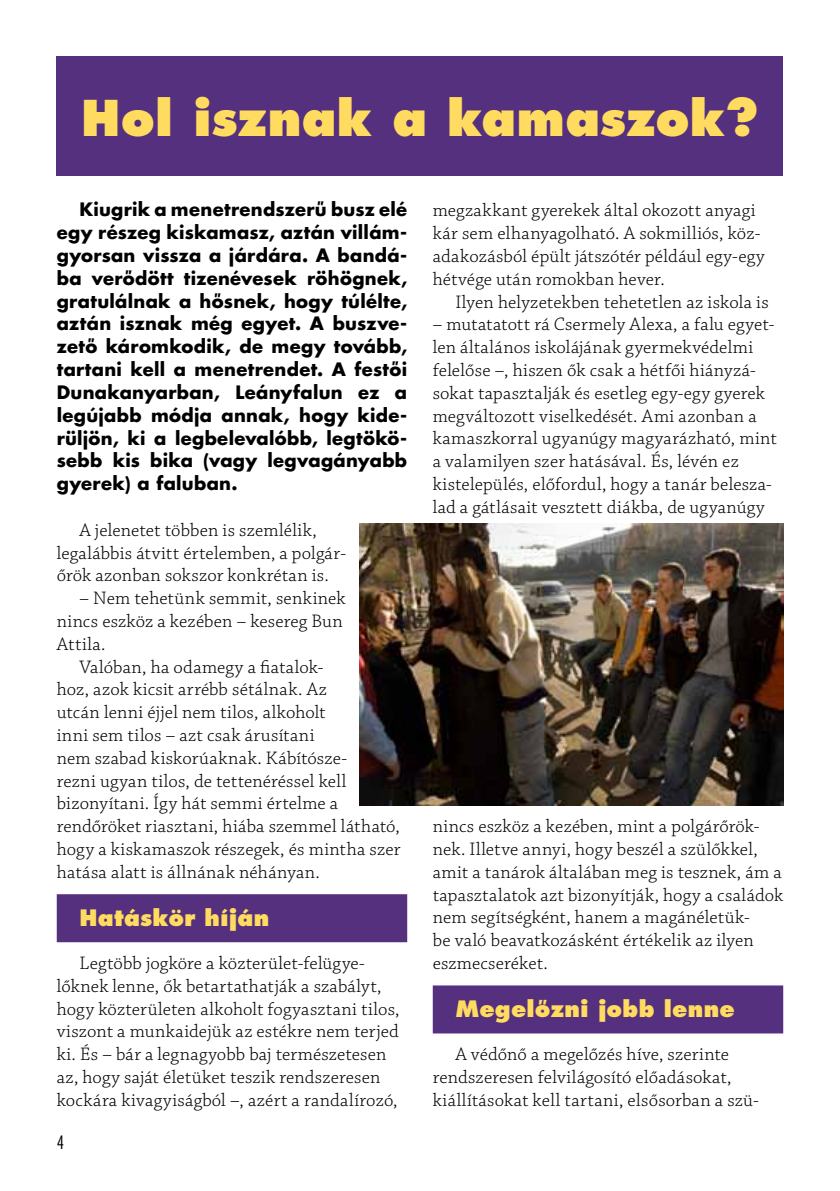
<style>
.page{position:relative;width:840px;height:1191px;background:#fff}
.page>*{position:absolute;margin:0;border:0;box-sizing:border-box;transform-origin:0 0}
.t1{font:800 48px "Futura Std";letter-spacing:.005em;color:#ffdc5f}
.t2{font:800 22px "Futura Std";letter-spacing:.01em;color:#ffdc5f}
.t3{font:300 19px/22.8px "Chaparral Pro";letter-spacing:.01em;color:#000}
.t4{font:700 18px/22.8px "Futura Std";letter-spacing:.02em;color:#000;text-align:justify}
.t5{font:300 condensed 18px "Futura Std";color:#000}
</style>
<div class="page">
<div style="left:57px;top:894px;width:350px;height:48px;background:#54307e"></div>
<div style="left:432px;top:985px;width:350px;height:48px;background:#54307e"></div>
<div style="left:57px;top:57px;width:725px;height:119px;background:#54307e"></div>
<img style="left:359px;top:523px;width:423px;height:282px">
<h1 class="t1" style="left:81px;top:86px;width:678px">Hol isznak a kamaszok?</h1>
<p class="t4" style="left:57px;top:197px;width:352px;text-indent:23px">Kiugrik a menetrendszerű busz elé egy részeg kiskamasz, aztán villám&shy;gyorsan vissza a járdára. A bandá&shy;ba verődött tizenévesek röhögnek, gratulálnak a hősnek, hogy túlélte, aztán isznak még egyet. A buszve&shy;zető káromkodik, de megy tovább, tartani kell a menetrendet. A festői Dunakanyarban, Leányfalun ez a legújabb módja annak, hogy kide&shy;rüljön, ki a legbelevalóbb, legtökö&shy;sebb kis bika (vagy legvagányabb gyerek) a faluban.</p>
<p class="t3" style="left:57px;top:519px;width:291px;text-indent:23px">A jelenetet többen is szemlélik, legalábbis átvitt értelemben, a polgár&shy;őrök azonban sokszor konkrétan is.</p>
<p class="t3" style="left:57px;top:587px;width:290px;text-indent:23px">– Nem tehetünk semmit, senkinek nincs eszköz a kezében – kesereg Bun<br>Attila.</p>
<p class="t3" style="left:57px;top:656px;width:345px;text-indent:23px">Valóban, ha odamegy a fiatalok-<br>hoz, azok kicsit arrébb sétálnak. Az<br>utcán lenni éjjel nem tilos, alkoholt<br>inni sem tilos – azt csak árusítani<br>nem szabad kiskorúaknak. Kábítósze-<br>rezni ugyan tilos, de tettenéréssel kell bizonyítani. Így hát semmi értelme a rendőröket riasztani, hiába szemmel látható, hogy a kiskamaszok részegek, és mintha szer hatása alatt is állnának néhányan.</p>
<p class="t2" style="left:79px;top:903px;width:191px">Hatáskör híján</p>
<p class="t3" style="left:57px;top:952px;width:344px;text-indent:23px">Legtöbb jogköre a közterület-felügye&shy;lőknek lenne, ők betartathatják a szabályt, hogy közterületen alkoholt fogyasztani tilos, viszont a munkaidejük az estékre nem terjed ki. És – bár a legnagyobb baj természetesen az, hogy saját életüket teszik rendszeresen kockára kivagyiságból –, azért a randalírozó,</p>
<p class="t5" style="left:57px;top:1130px;width:9px">4</p>
<p class="t3" style="left:432px;top:200px;width:333px">megzakkant gyerekek által okozott anyagi kár sem elhanyagolható. A sokmilliós, köz&shy;adakozásból épült játszótér például egy-egy hétvége után romokban hever.</p>
<p class="t3" style="left:455px;top:291px;width:314px">Ilyen helyzetekben tehetetlen az iskola is</p>
<p class="t3" style="left:432px;top:314px;width:345px">– mutatatott rá Csermely Alexa, a falu egyet&shy;len általános iskolájának gyermekvédelmi felelőse –, hiszen ők csak a hétfői hiányzá&shy;sokat tapasztalják és esetleg egy-egy gyerek megváltozott viselkedését. Ami azonban a kamaszkorral ugyanúgy magyarázható, mint a valamilyen szer hatásával. És, lévén ez kistelepülés, előfordul, hogy a tanár belesza&shy;lad a gátlásait vesztett diákba, de ugyanúgy</p>
<p class="t3" style="left:432px;top:815px;width:352px">nincs eszköz a kezében, mint a polgárőrök&shy;nek. Illetve annyi, hogy beszél a szülőkkel, amit a tanárok általában meg is tesznek, ám a tapasztalatok azt bizonyítják, hogy a családok nem segítségként, hanem a magánéletük-<br>be való beavatkozásként értékelik az ilyen eszmecseréket.</p>
<p class="t2" style="left:455px;top:994px;width:281px">Megelőzni jobb lenne</p>
<p class="t3" style="left:432px;top:1043px;width:327px;text-indent:23px">A védőnő a megelőzés híve, szerinte rendszeresen felvilágosító előadásokat, kiállításokat kell tartani, elsősorban a szü-</p>
</div>
